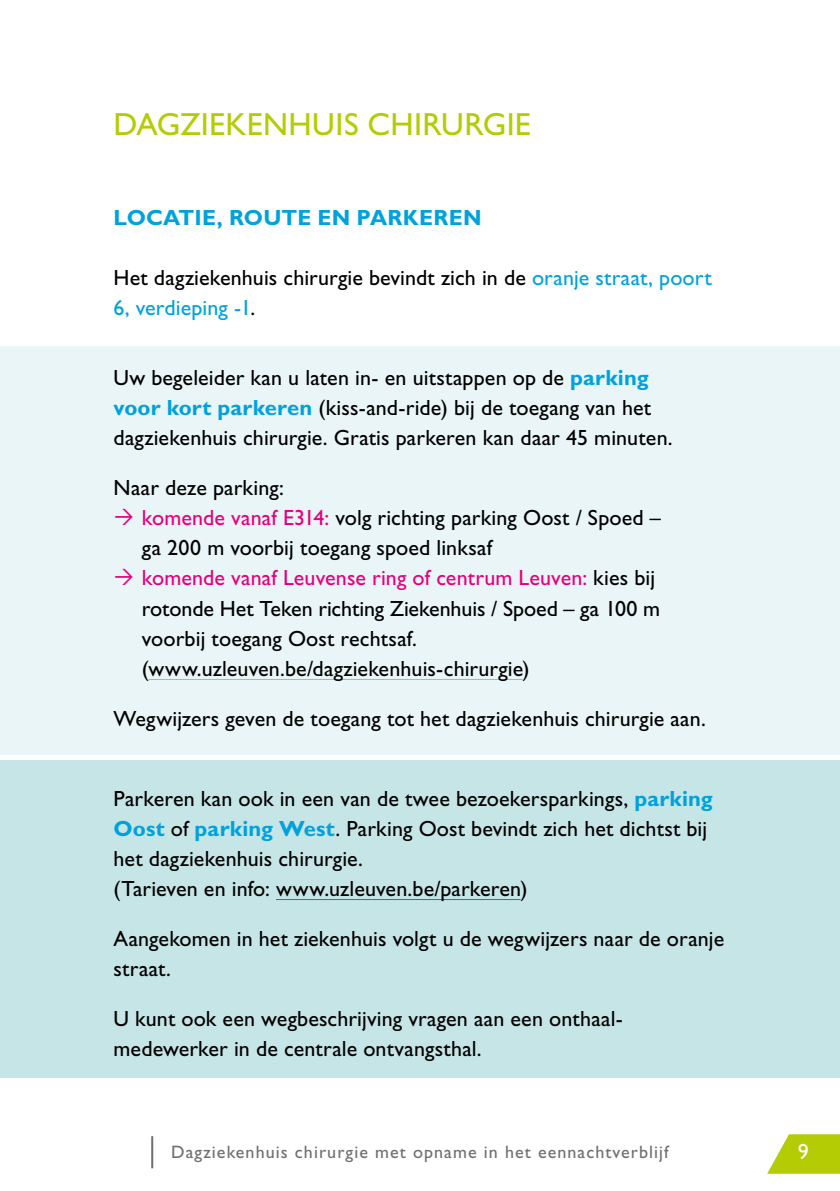
<style>
.page{position:relative;width:840px;height:1191px;background:#fff}
.page>*{position:absolute;margin:0;border:0;box-sizing:border-box;transform-origin:0 0}
.t1{font:32px "Gill Sans Std";letter-spacing:.01em;color:#b4cc04}
.t2{font:22px/30px "Gill Sans Std";letter-spacing:.005em;color:#000}
.t3{font:700 22px "Gill Sans Std";letter-spacing:.01em;color:#00a2dc}
.t4{font:22px "Gill Sans Std";color:#fff}
.t5{font:18px "Gill Sans Std";letter-spacing:.06em;color:#706f6f}
.s1{color:#00a2dc}
.s2{font-weight:700;color:#00a2dc}
.s3{color:#e6007d}
</style>
<div class="page">
<svg style="left:767px;top:1134px;width:72px;height:39px"></svg>
<hr style="left:151px;top:1136px;width:2px;height:32px;background:#706f6f">
<div style="left:0;top:346px;width:839px;height:408px;background:#e9f5f6"></div>
<div style="left:0;top:760px;width:839px;height:317px;background:#c6e5e6"></div>
<hr style="left:148px;top:679px;width:374px;height:1px;background:#88bee1">
<hr style="left:276px;top:899px;width:244px;height:1px;background:#0085c0">
<h1 class="t1" style="left:113px;top:106px;width:419px">DAGZIEKENHUIS CHIRURGIE</h1>
<p class="t3" style="left:113px;top:205px;width:369px">LOCATIE, ROUTE EN PARKEREN</p>
<p class="t2" style="left:113px;top:263px;width:599px">Het dagziekenhuis chirurgie bevindt zich in de <span class="s1">oranje straat, poort<br>6, verdieping -1</span>.</p>
<p class="t2" style="left:113px;top:363px;width:560px">Uw begeleider kan u laten in- en uitstappen op de <span class="s2">parking voor kort parkeren</span> (kiss-and-ride) bij de toegang van het dagziekenhuis chirurgie. Gratis parkeren kan daar 45 minuten.</p>
<p class="t2" style="left:142px;top:473px;width:520px;text-indent:-28px">Naar deze parking:<br><span class="s3">komende vanaf E314:</span> volg richting parking Oost / Spoed – ga 200 m voorbij toegang spoed linksaf<br><span class="s3">komende vanaf Leuvense ring of centrum Leuven:</span> kies bij rotonde Het Teken richting Ziekenhuis / Spoed – ga 100 m voorbij toegang Oost rechtsaf. (www.uzleuven.be/dagziekenhuis-chirurgie)</p>
<p class="t2" style="left:113px;top:703px;width:593px">Wegwijzers geven de toegang tot het dagziekenhuis chirurgie aan.</p>
<p class="t2" style="left:113px;top:783px;width:600px">Parkeren kan ook in een van de twee bezoekersparkings, <span class="s2">parking Oost</span> of <span class="s2">parking West</span>. Parking Oost bevindt zich het dichtst bij het dagziekenhuis chirurgie.<br>(Tarieven en info: www.uzleuven.be/parkeren)</p>
<p class="t2" style="left:113px;top:923px;width:612px">Aangekomen in het ziekenhuis volgt u de wegwijzers naar de oranje straat.</p>
<p class="t2" style="left:113px;top:1003px;width:510px">U kunt ook een wegbeschrijving vragen aan een onthaal&shy;medewerker in de centrale ontvangsthal.</p>
<p class="t5" style="left:171px;top:1141px;width:499px">Dagziekenhuis chirurgie met opname in het eennachtverblijf</p>
<p class="t4" style="left:797px;top:1138px;width:12px">9</p>
</div>
